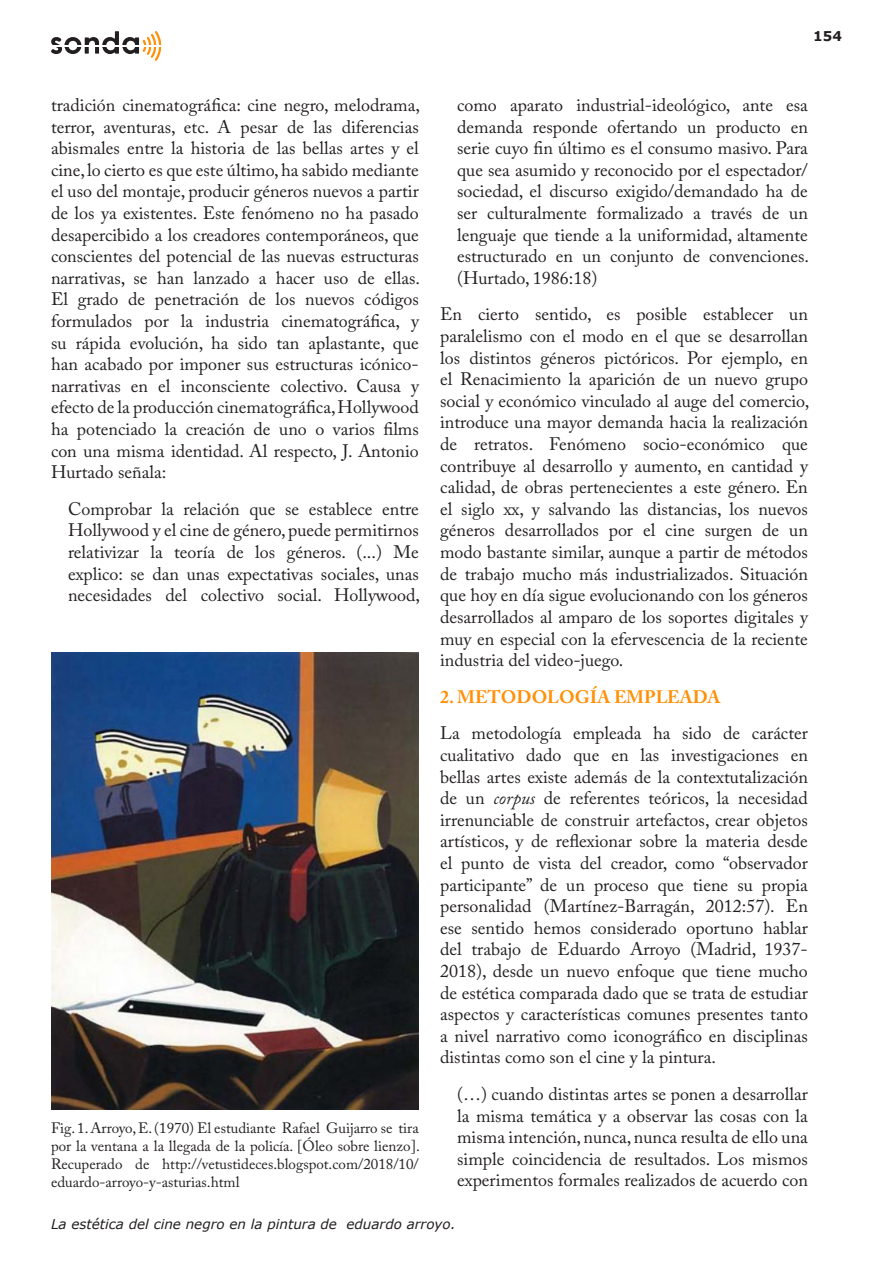
<style>
.page{position:relative;width:893px;height:1263px;background:#fff}
.page>*{position:absolute;margin:0;border:0;box-sizing:border-box;transform-origin:0 0}
.t1{font:18px/21.6px "Adobe Caslon Pro";color:#231f20;text-align:justify}
.t2{font:700 18px "Adobe Caslon Pro";color:#ff9008}
.CUERPO{font:15px/18px "Adobe Caslon Pro";color:#231f20;text-align:justify}
.t3{font:italic 13.5px "Verdana";color:#231f20}
.t4{font:700 13.5px "Verdana";color:#231f20}
.s1{font-style:italic}
</style>
<div class="page">
<svg style="left:51px;top:31px;width:111px;height:30px"></svg>
<hr style="left:52px;top:45px;width:110px;height:2px;background:#fff">
<img style="left:51px;top:653px;width:368px;height:456px">
<p class="t4" style="left:813px;top:27px;width:30px">154</p>
<p class="t1" style="left:51px;top:94px;width:371px">tradición cinematográfica: cine negro, melodrama, terror, aventuras, etc. A pesar de las diferencias abismales entre la historia de las bellas artes y el cine, lo cierto es que este último, ha sabido mediante el uso del montaje, producir géneros nuevos a partir de los ya existentes. Este fenómeno no ha pasado desapercibido a los creadores contemporáneos, que conscientes del potencial de las nuevas estructuras narrativas, se han lanzado a hacer uso de ellas.<br>El grado de penetración de los nuevos códigos formulados por la industria cinematográfica, y su rápida evolución, ha sido tan aplastante, que han acabado por imponer sus estructuras icónico&shy;narrativas en el inconsciente colectivo. Causa y efecto de la producción cinematográfica, Hollywood ha potenciado la creación de uno o varios films con una misma identidad. Al respecto, J. Antonio Hurtado señala:</p>
<p class="t1" style="left:68px;top:498px;width:354px">Comprobar la relación que se establece entre Hollywood y el cine de género, puede permitirnos relativizar la teoría de los géneros. (...) Me explico: se dan unas expectativas sociales, unas necesidades del colectivo social. Hollywood,</p>
<p class="CUERPO" style="left:51px;top:1118px;width:370px">Fig. 1. Arroyo, E. (1970) El estudiante Rafael Guijarro se tira por la ventana a la llegada de la policía. [Óleo sobre lienzo].<br>Recuperado de http://vetustideces.blogspot.com/2018/10/ eduardo-arroyo-y-asturias.html</p>
<p class="t1" style="left:457px;top:94px;width:354px">como aparato industrial-ideológico, ante esa demanda responde ofertando un producto en serie cuyo fin último es el consumo masivo. Para que sea asumido y reconocido por el espectador/ sociedad, el discurso exigido/demandado ha de ser culturalmente formalizado a través de un lenguaje que tiende a la uniformidad, altamente estructurado en un conjunto de convenciones. (Hurtado, 1986:18)</p>
<p class="t1" style="left:440px;top:303px;width:371px">En cierto sentido, es posible establecer un paralelismo con el modo en el que se desarrollan los distintos géneros pictóricos. Por ejemplo, en el Renacimiento la aparición de un nuevo grupo social y económico vinculado al auge del comercio, introduce una mayor demanda hacia la realización de retratos. Fenómeno socio-económico que contribuye al desarrollo y aumento, en cantidad y calidad, de obras pertenecientes a este género. En el siglo xx, y salvando las distancias, los nuevos géneros desarrollados por el cine surgen de un modo bastante similar, aunque a partir de métodos de trabajo mucho más industrializados. Situación que hoy en día sigue evolucionando con los géneros desarrollados al amparo de los soportes digitales y muy en especial con la efervescencia de la reciente industria del video-juego.</p>
<p class="t2" style="left:440px;top:686px;width:282px">2. METODOLOGÍA EMPLEADA</p>
<p class="t1" style="left:440px;top:722px;width:369px">La metodología empleada ha sido de carácter cualitativo dado que en las investigaciones en bellas artes existe además de la contextutalización de un <span class="s1">corpus</span> de referentes teóricos, la necesidad irrenunciable de construir artefactos, crear objetos artísticos, y de reflexionar sobre la materia desde el punto de vista del creador, como “observador participante” de un proceso que tiene su propia personalidad (Martínez-Barragán, 2012:57). En ese sentido hemos considerado oportuno hablar del trabajo de Eduardo Arroyo (Madrid, 1937- 2018), desde un nuevo enfoque que tiene mucho de estética comparada dado que se trata de estudiar aspectos y características comunes presentes tanto a nivel narrativo como iconográfico en disciplinas distintas como son el cine y la pintura.</p>
<p class="t1" style="left:457px;top:1083px;width:352px">(…) cuando distintas artes se ponen a desarrollar la misma temática y a observar las cosas con la misma intención, nunca, nunca resulta de ello una simple coincidencia de resultados. Los mismos experimentos formales realizados de acuerdo con</p>
<p class="t3" style="left:51px;top:1215px;width:406px">La estética del cine negro en la pintura de eduardo arroyo.</p>
</div>
